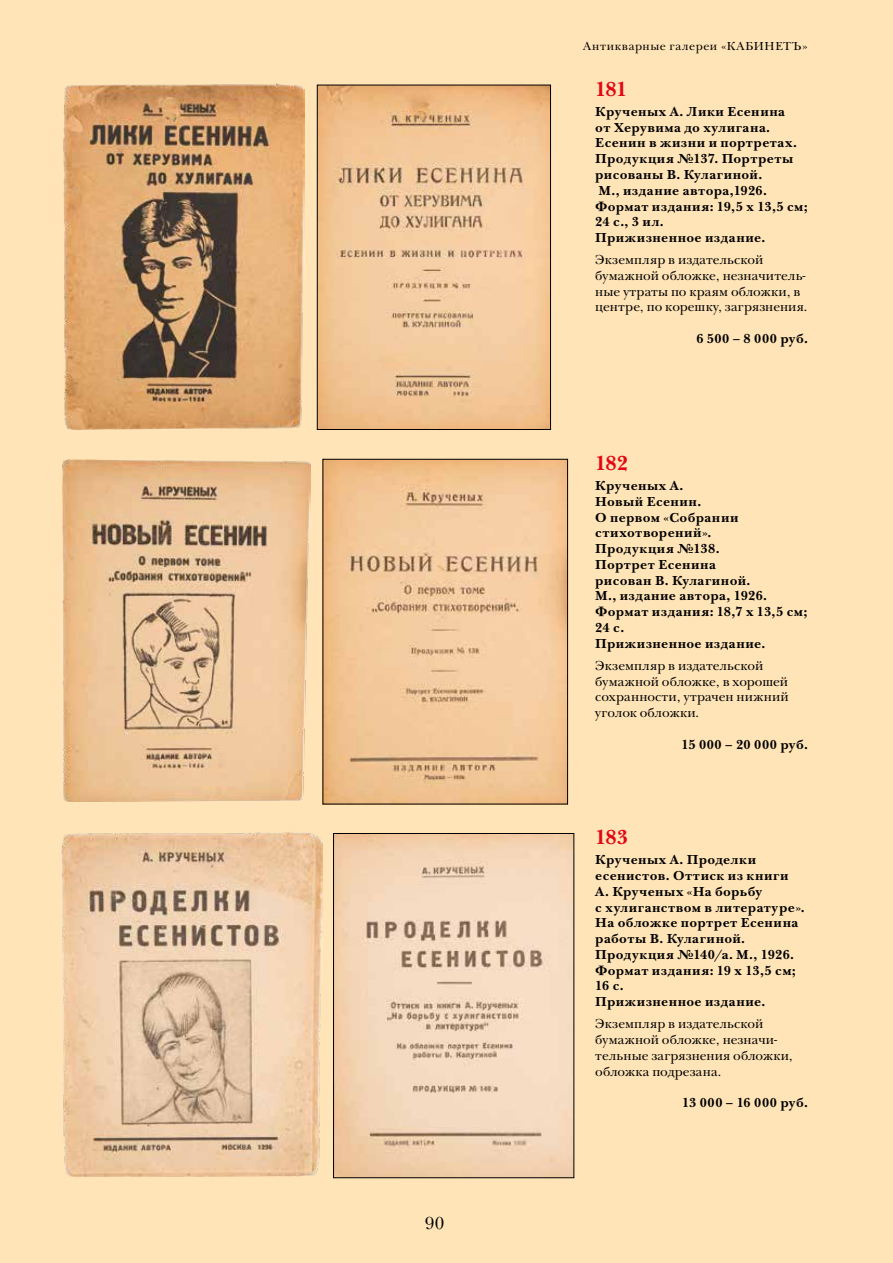
<style>
.page{position:relative;width:893px;height:1263px;background:#ffe4b7}
.page>*{position:absolute;margin:0;border:0;box-sizing:border-box;transform-origin:0 0}
.t1{font:700 21px "New Baskerville C";letter-spacing:-.04em;color:#e30613}
.t2{font:18px "New Baskerville C";color:#000}
.t3{font:700 13.5px/15.8px "New Baskerville C";letter-spacing:.025em;color:#000}
.t4{font:13.5px/15.8px "New Baskerville C";letter-spacing:.005em;color:#000}
.t5{font:12px "New Baskerville C";letter-spacing:.055em;color:#000}
</style>
<div class="page">
<img style="left:64px;top:83px;width:240px;height:347px">
<img style="left:319px;top:87px;width:230px;height:341px">
<div style="left:317px;top:85px;width:234px;height:345px;border:1px solid #000"></div>
<img style="left:63px;top:459px;width:247px;height:343px">
<img style="left:325px;top:461px;width:241px;height:341px">
<div style="left:323px;top:459px;width:245px;height:345px;border:1px solid #000"></div>
<img style="left:61px;top:832px;width:262px;height:344px">
<img style="left:335px;top:835px;width:237px;height:341px">
<div style="left:333px;top:833px;width:241px;height:345px;border:1px solid #000"></div>
<h2 class="t2" style="left:425px;top:1212px;width:21px">90</h2>
<p class="t5" style="left:583px;top:39px;width:226px">Антикварные галереи «КАБИНЕТЪ»</p>
<h1 class="t1" style="left:595px;top:77px;width:33px">181</h1>
<p class="t3" style="left:595px;top:104px;width:214px">Крученых А. Лики Есенина<br>от Херувима до хулигана.<br>Есенин в жизни и портретах.<br>Продукция №137. Портреты рисованы В. Кулагиной.<br>М., издание автора,1926.<br>Формат издания: 19,5 х 13,5 см;<br>24 с., 3 ил.<br>Прижизненное издание.</p>
<p class="t4" style="left:595px;top:252px;width:214px">Экземпляр в издательской бумажной обложке, незначитель&shy;ные утраты по краям обложки, в центре, по корешку, загрязнения.</p>
<p class="t3" style="left:696px;top:331px;width:113px">6 500 – 8 000 руб.</p>
<h1 class="t1" style="left:595px;top:451px;width:34px">182</h1>
<p class="t3" style="left:595px;top:478px;width:214px">Крученых А.<br>Новый Есенин.<br>О первом «Собрании стихотворений».<br>Продукция №138.<br>Портрет Есенина<br>рисован В. Кулагиной.<br>М., издание автора, 1926.<br>Формат издания: 18,7 х 13,5 см;<br>24 с.<br>Прижизненное издание.</p>
<p class="t4" style="left:595px;top:658px;width:195px">Экземпляр в издательской бумажной обложке, в хорошей сохранности, утрачен нижний уголок обложки.</p>
<p class="t3" style="left:681px;top:736px;width:128px">15 000 – 20 000 руб.</p>
<h1 class="t1" style="left:595px;top:825px;width:34px">183</h1>
<p class="t3" style="left:595px;top:852px;width:211px">Крученых А. Проделки есенистов. Оттиск из книги<br>А. Крученых «На борьбу<br>с хулиганством в литературе».<br>На обложке портрет Есенина работы В. Кулагиной.<br>Продукция №140/а. М., 1926.<br>Формат издания: 19 х 13,5 см;<br>16 с.<br>Прижизненное издание.</p>
<p class="t4" style="left:595px;top:1016px;width:199px">Экземпляр в издательской бумажной обложке, незначи&shy;тельные загрязнения обложки, обложка подрезана.</p>
<p class="t3" style="left:682px;top:1095px;width:127px">13 000 – 16 000 руб.</p>
</div>
